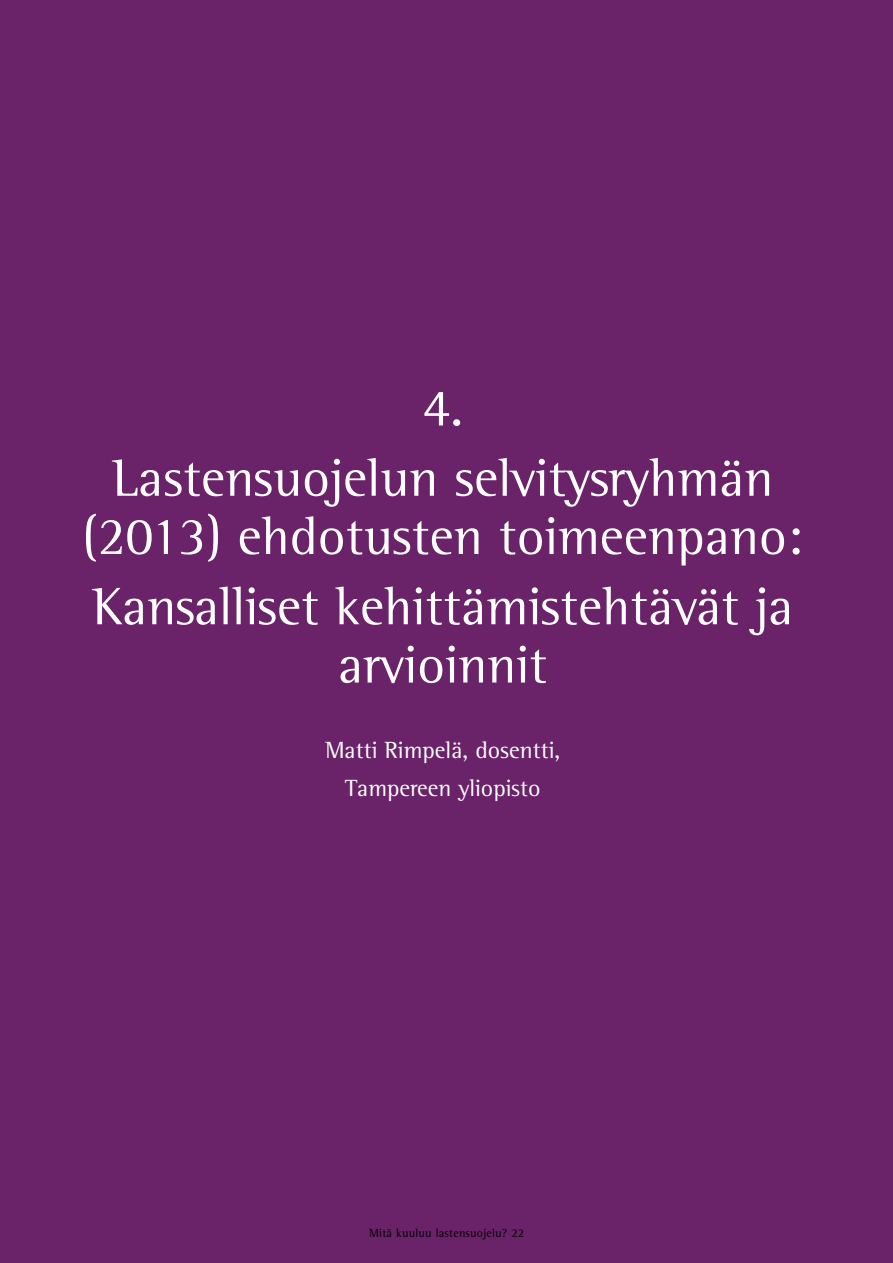
<style>
.page{position:relative;width:893px;height:1263px;background:#6a2269}
.page>*{position:absolute;margin:0;border:0;box-sizing:border-box;transform-origin:0 0}
.t1{font:54px/70.2px "Rotis Semi Serif Std";color:#fff;text-align:center}
.t2{font:24px/38px "Rotis Semi Serif Std";color:#fff;text-align:center}
.t3{font:12px "Rotis Semi Serif Std";letter-spacing:.02em;color:#000}
</style>
<div class="page">
<p class="t1" style="left:112px;top:372px;width:663px">4.<br>Lastensuojelun selvitysryhmän</p>
<p class="t1" style="left:82px;top:501px;width:722px;text-align:left">(2013) ehdotusten toimeenpano:<br>Kansalliset kehittämistehtävät ja</p>
<p class="t1" style="left:338px;top:629px;width:211px">arvioinnit</p>
<p class="t2" style="left:325px;top:731px;width:237px">Matti Rimpelä, dosentti,<br>Tampereen yliopisto</p>
<p class="t3" style="left:369px;top:1226px;width:157px">Mitä kuuluu lastensuojelu? 22</p>
</div>
